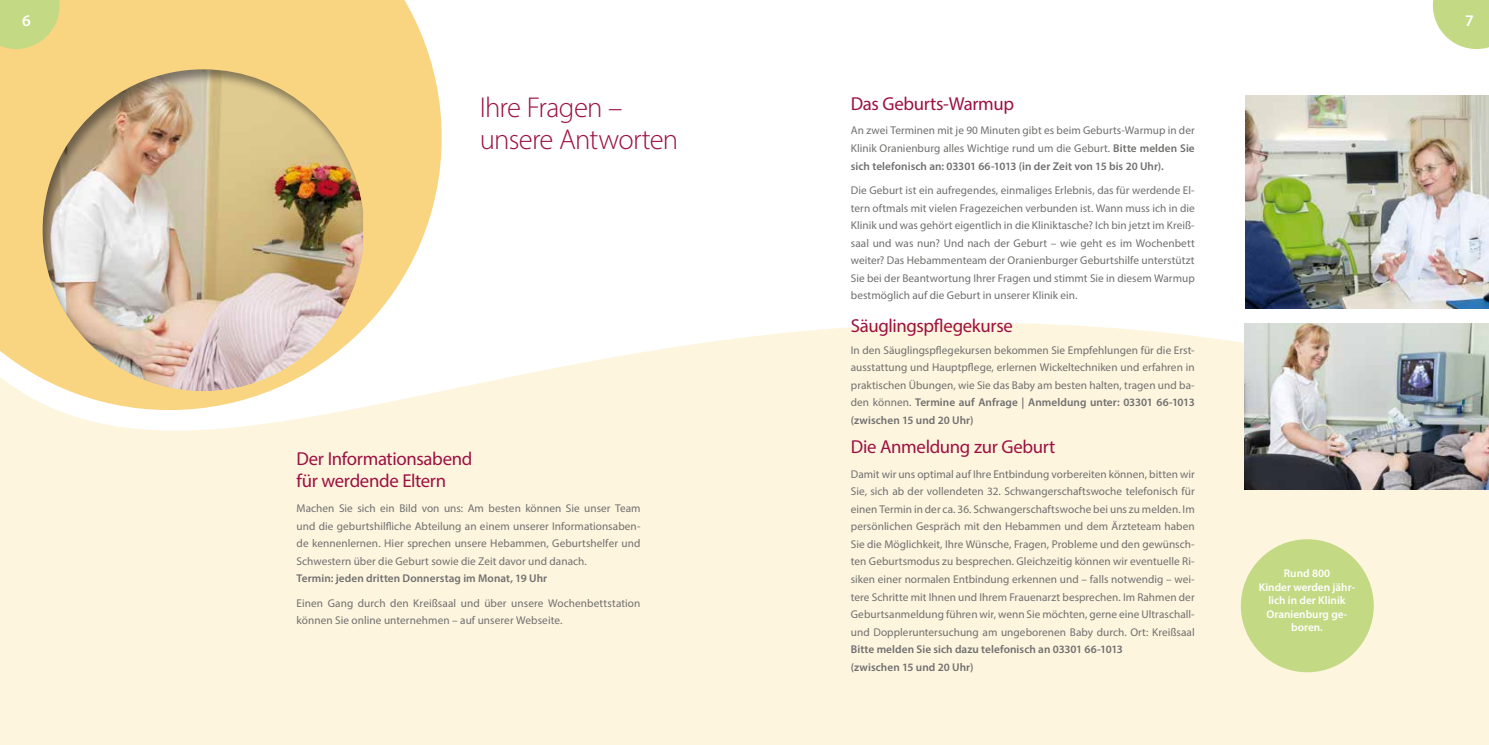
<style>
.page{position:relative;width:1489px;height:745px;background:#fff}
.page>*{position:absolute;margin:0;border:0;box-sizing:border-box;transform-origin:0 0}
.t1{font:300 28.75px/31.2px "Myriad Pro";letter-spacing:-.025em;color:#9c1142}
.t2{font:18.75px/22.5px "Myriad Pro";letter-spacing:-.015em;color:#9c1142}
.t3{font:600 16.25px "Myriad Pro";color:#fff}
.t4{font:11.25px/17.5px "Myriad Pro";letter-spacing:.005em;color:#6f6f6e;text-align:justify}
.t5{font:600 11.25px/17.5px "Myriad Pro";letter-spacing:.005em;color:#6f6f6e}
.t6{font:600 11.25px/13.5px "Myriad Pro";color:#fff;text-align:center}
.s1{font-weight:600}
</style>
<div class="page">
<svg style="left:1432px;top:0;width:56px;height:49px"></svg>
<div style="left:0;top:308px;width:1488px;height:436px;background:#fef5df"></div>
<svg style="left:0;top:0;width:441px;height:410px;fill:#f9d582"></svg>
<svg style="left:0;top:0;width:60px;height:49px;background:#cbd882"></svg>
<img style="left:1245px;top:96px;width:243px;height:212px">
<img style="left:1243px;top:323px;width:245px;height:166px">
<div style="left:42px;top:68px;width:323px;height:324px;background:#000;opacity:.4"></div>
<div style="left:1240px;top:539px;width:133px;height:132px;background:#c4d983;border-radius:50%"></div>
<h3 class="t3" style="left:22px;top:11px;width:10px">6</h3>
<h3 class="t3" style="left:1464px;top:11px;width:10px">7</h3>
<h1 class="t1" style="left:480px;top:92px;width:200px">Ihre Fragen – unsere Antworten</h1>
<h2 class="t2" style="left:296px;top:447px;width:177px">Der Informationsabend für werdende Eltern</h2>
<p class="t4" style="left:296px;top:499px;width:345px">Machen Sie sich ein Bild von uns: Am besten können Sie unser Team und die geburtshilfliche Abteilung an einem unserer Informationsaben&shy;de kennenlernen. Hier sprechen unsere Hebammen, Geburtshelfer und Schwestern über die Geburt sowie die Zeit davor und danach.</p>
<p class="t5" style="left:296px;top:569px;width:252px">Termin: jeden dritten Donnerstag im Monat, 19 Uhr</p>
<p class="t4" style="left:296px;top:593px;width:345px">Einen Gang durch den Kreißsaal und über unsere Wochenbettstation können Sie online unternehmen – auf unserer Webseite.</p>
<h2 class="t2" style="left:850px;top:92px;width:165px">Das Geburts-Warmup</h2>
<p class="t4" style="left:850px;top:122px;width:345px">An zwei Terminen mit je 90 Minuten gibt es beim Geburts-Warmup in der Klinik Oranienburg alles Wichtige rund um die Geburt. <span class="s1">Bitte melden Sie sich telefonisch an: 03301 66-1013 (in der Zeit von 15 bis 20 Uhr).</span></p>
<p class="t4" style="left:850px;top:181px;width:345px">Die Geburt ist ein aufregendes, einmaliges Erlebnis, das für werdende El&shy;tern oftmals mit vielen Fragezeichen verbunden ist. Wann muss ich in die Klinik und was gehört eigentlich in die Kliniktasche? Ich bin jetzt im Kreiß&shy;saal und was nun? Und nach der Geburt – wie geht es im Wochenbett weiter? Das Hebammenteam der Oranienburger Geburtshilfe unterstützt Sie bei der Beantwortung Ihrer Fragen und stimmt Sie in diesem Warmup bestmöglich auf die Geburt in unserer Klinik ein.</p>
<h2 class="t2" style="left:850px;top:314px;width:163px">Säuglingspflegekurse</h2>
<p class="t4" style="left:850px;top:340px;width:345px">In den Säuglingspflegekursen bekommen Sie Empfehlungen für die Erst&shy;ausstattung und Hauptpflege, erlernen Wickeltechniken und erfahren in praktischen Übungen, wie Sie das Baby am besten halten, tragen und ba&shy;den können. <span class="s1">Termine auf Anfrage | Anmeldung unter: 03301 66-1013 (zwischen 15 und 20 Uhr)</span></p>
<h2 class="t2" style="left:850px;top:435px;width:206px">Die Anmeldung zur Geburt</h2>
<p class="t4" style="left:850px;top:465px;width:345px">Damit wir uns optimal auf Ihre Entbindung vorbereiten können, bitten wir Sie, sich ab der vollendeten 32. Schwangerschaftswoche telefonisch für einen Termin in der ca. 36. Schwangerschaftswoche bei uns zu melden. Im persönlichen Gespräch mit den Hebammen und dem Ärzteteam haben Sie die Möglichkeit, Ihre Wünsche, Fragen, Probleme und den gewünsch&shy;ten Geburtsmodus zu besprechen. Gleichzeitig können wir eventuelle Ri&shy;siken einer normalen Entbindung erkennen und – falls notwendig – wei&shy;tere Schritte mit Ihnen und Ihrem Frauenarzt besprechen. Im Rahmen der Geburtsanmeldung führen wir, wenn Sie möchten, gerne eine Ultraschall&shy;und Doppleruntersuchung am ungeborenen Baby durch. Ort: Kreißsaal</p>
<p class="t5" style="left:850px;top:639px;width:273px">Bitte melden Sie sich dazu telefonisch an 03301 66-1013 (zwischen 15 und 20 Uhr)</p>
<p class="t6" style="left:1258px;top:566px;width:98px">Rund 800<br>Kinder werden jähr&shy;lich in der Klinik<br>Oranienburg ge&shy;boren.</p>
</div>
